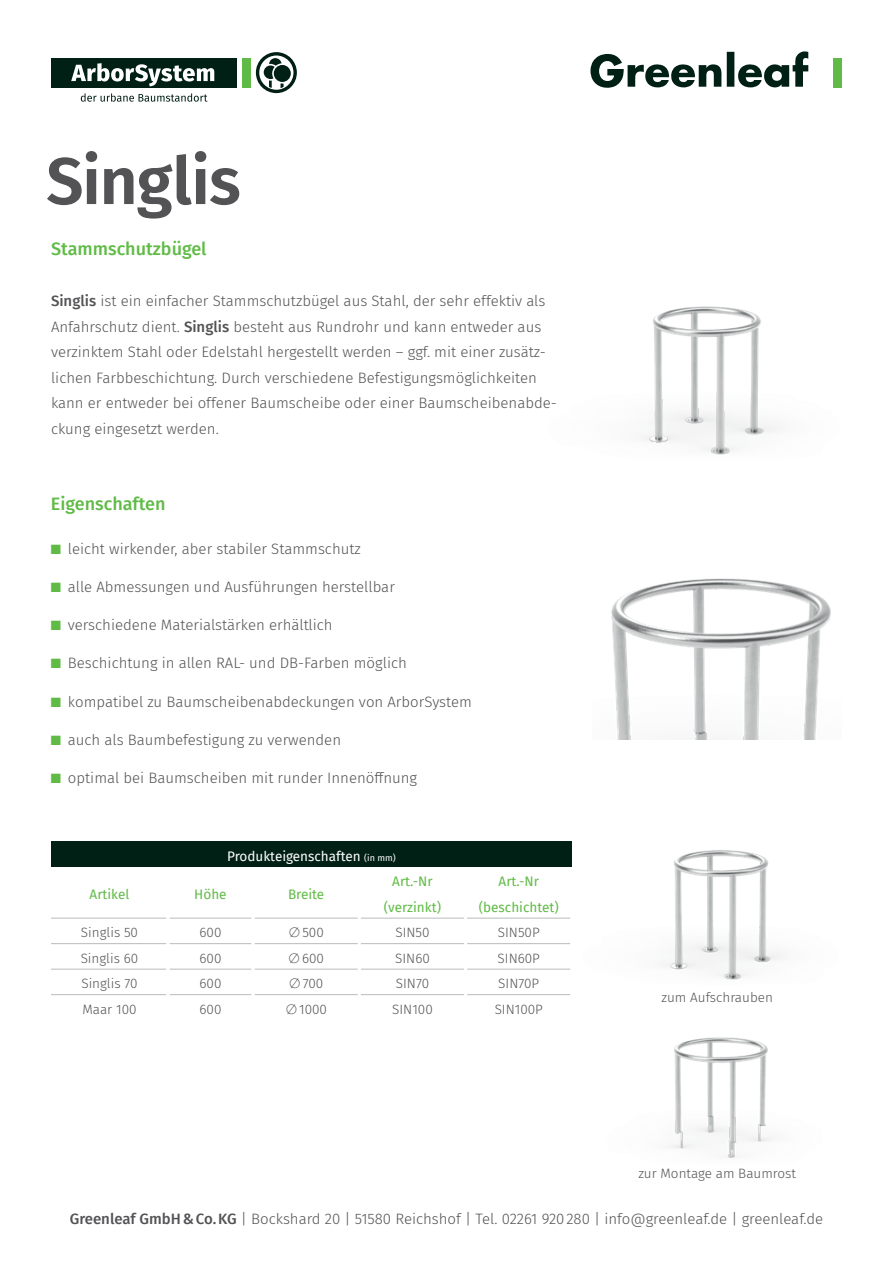
<style>
.page{position:relative;width:893px;height:1263px;background:#fff}
.page>*{position:absolute;margin:0;border:0;box-sizing:border-box;transform-origin:0 0}
.t1{font:600 66px "Fira Sans";letter-spacing:-.015em;color:#535355}
.t2{font:500 18px "Fira Sans";color:#60bb46}
.t3{font:300 15px/25.5px "Fira Sans";color:#535355}
.t4{font:300 13.5px "Fira Sans";color:#535355}
.t5{font:13.5px/25.5px "Fira Sans";color:#60bb46;text-align:center}
.t6{font:13.5px "Fira Sans";color:#fff}
.s1{font-weight:500}
.s2{color:#60bb46}
.s3{font-size:9px}
</style>
<div class="page">
<svg style="left:590px;top:54px;width:131px;height:34px"></svg>
<svg style="left:727px;top:51px;width:81px;height:37px"></svg>
<div style="left:833px;top:58px;width:9px;height:29px;background:#60bb46"></div>
<div style="left:51px;top:58px;width:186px;height:29px;background:#001f15"></div>
<div style="left:242px;top:58px;width:9px;height:29px;background:#60bb46"></div>
<svg style="left:71px;top:63px;width:143px;height:23px"></svg>
<svg style="left:81px;top:93px;width:127px;height:9px"></svg>
<svg style="left:256px;top:52px;width:41px;height:41px"></svg>
<img style="left:669px;top:1037px;width:104px;height:121px">
<img style="left:663px;top:850px;width:119px;height:130px">
<img style="left:641px;top:306px;width:135px;height:149px">
<img style="left:611px;top:578px;width:220px;height:162px">
<div style="left:51px;top:842px;width:521px;height:25px;background:#001f15"></div>
<hr style="left:51px;top:918px;width:115px;height:1px;background:#babbbe">
<hr style="left:169px;top:918px;width:82px;height:1px;background:#babbbe">
<hr style="left:254px;top:918px;width:104px;height:1px;background:#babbbe">
<hr style="left:361px;top:918px;width:103px;height:1px;background:#babbbe">
<hr style="left:467px;top:918px;width:103px;height:1px;background:#babbbe">
<hr style="left:51px;top:943px;width:115px;height:1px;background:#babbbe">
<hr style="left:169px;top:943px;width:82px;height:1px;background:#babbbe">
<hr style="left:254px;top:943px;width:104px;height:1px;background:#babbbe">
<hr style="left:361px;top:943px;width:103px;height:1px;background:#babbbe">
<hr style="left:467px;top:943px;width:103px;height:1px;background:#babbbe">
<hr style="left:51px;top:969px;width:115px;height:1px;background:#babbbe">
<hr style="left:169px;top:969px;width:82px;height:1px;background:#babbbe">
<hr style="left:254px;top:969px;width:104px;height:1px;background:#babbbe">
<hr style="left:361px;top:969px;width:103px;height:1px;background:#babbbe">
<hr style="left:467px;top:969px;width:103px;height:1px;background:#babbbe">
<hr style="left:51px;top:994px;width:115px;height:1px;background:#babbbe">
<hr style="left:169px;top:994px;width:82px;height:1px;background:#babbbe">
<hr style="left:254px;top:994px;width:104px;height:1px;background:#babbbe">
<hr style="left:361px;top:994px;width:103px;height:1px;background:#babbbe">
<hr style="left:467px;top:994px;width:103px;height:1px;background:#babbbe">
<h1 class="t1" style="left:46px;top:127px;width:196px">Singlis</h1>
<p class="t2" style="left:51px;top:234px;width:157px">Stammschutzbügel</p>
<p class="t3" style="left:51px;top:288px;width:507px"><span class="s1">Singlis</span> ist ein einfacher Stammschutzbügel aus Stahl, der sehr effektiv als Anfahrschutz dient. <span class="s1">Singlis</span> besteht aus Rundrohr und kann entweder aus verzinktem Stahl oder Edelstahl hergestellt werden – ggf. mit einer zusätz&shy;lichen Farbbeschichtung. Durch verschiedene Befestigungsmöglichkeiten kann er entweder bei offener Baumscheibe oder einer Baumscheibenabde&shy;ckung eingesetzt werden.</p>
<p class="t2" style="left:51px;top:489px;width:116px">Eigenschaften</p>
<p class="t3" style="left:51px;top:535px;width:311px"><span class="s2">■</span> leicht wirkender, aber stabiler Stammschutz</p>
<p class="t3" style="left:51px;top:574px;width:346px"><span class="s2">■</span> alle Abmessungen und Ausführungen herstellbar</p>
<p class="t3" style="left:51px;top:612px;width:283px"><span class="s2">■</span> verschiedene Materialstärken erhältlich</p>
<p class="t3" style="left:51px;top:650px;width:357px"><span class="s2">■</span> Beschichtung in allen RAL- und DB-Farben möglich</p>
<p class="t3" style="left:51px;top:688px;width:423px"><span class="s2">■</span> kompatibel zu Baumscheibenabdeckungen von ArborSystem</p>
<p class="t3" style="left:51px;top:727px;width:292px"><span class="s2">■</span> auch als Baumbefestigung zu verwenden</p>
<p class="t3" style="left:51px;top:765px;width:368px"><span class="s2">■</span> optimal bei Baumscheiben mit runder Innenöffnung</p>
<p class="t6" style="left:227px;top:846px;width:170px">Produkteigenschaften <span class="s3">(in mm)</span></p>
<p class="t5" style="left:90px;top:881px;width:41px">Artikel</p>
<p class="t5" style="left:194px;top:881px;width:34px">Höhe</p>
<p class="t5" style="left:288px;top:881px;width:38px">Breite</p>
<p class="t5" style="left:384px;top:868px;width:59px">Art.-Nr (verzinkt)</p>
<p class="t5" style="left:479px;top:868px;width:81px">Art.-Nr (beschichtet)</p>
<p class="t4" style="left:81px;top:923px;width:59px">Singlis 50</p>
<p class="t4" style="left:200px;top:923px;width:23px">600</p>
<p class="t4" style="left:289px;top:923px;width:37px">∅500</p>
<p class="t4" style="left:395px;top:923px;width:36px">SIN50</p>
<p class="t4" style="left:498px;top:923px;width:43px">SIN50P</p>
<p class="t4" style="left:81px;top:948px;width:59px">Singlis 60</p>
<p class="t4" style="left:200px;top:948px;width:23px">600</p>
<p class="t4" style="left:288px;top:948px;width:37px">∅600</p>
<p class="t4" style="left:395px;top:948px;width:36px">SIN60</p>
<p class="t4" style="left:498px;top:948px;width:44px">SIN60P</p>
<p class="t4" style="left:81px;top:974px;width:58px">Singlis 70</p>
<p class="t4" style="left:200px;top:974px;width:23px">600</p>
<p class="t4" style="left:289px;top:974px;width:36px">∅700</p>
<p class="t4" style="left:396px;top:974px;width:35px">SIN70</p>
<p class="t4" style="left:498px;top:974px;width:42px">SIN70P</p>
<p class="t4" style="left:83px;top:1000px;width:56px">Maar 100</p>
<p class="t4" style="left:200px;top:1000px;width:23px">600</p>
<p class="t4" style="left:285px;top:1000px;width:43px">∅1000</p>
<p class="t4" style="left:392px;top:1000px;width:42px">SIN100</p>
<p class="t4" style="left:495px;top:1000px;width:50px">SIN100P</p>
<p class="t4" style="left:661px;top:987px;width:113px">zum Aufschrauben</p>
<p class="t4" style="left:638px;top:1164px;width:159px">zur Montage am Baumrost</p>
<p class="t3" style="left:70px;top:1206px;width:755px"><span class="s1">Greenleaf GmbH&amp;Co.KG</span> | Bockshard 20 | 51580 Reichshof | Tel. 02261 920280 | info@greenleaf.de | greenleaf.de</p>
</div>
